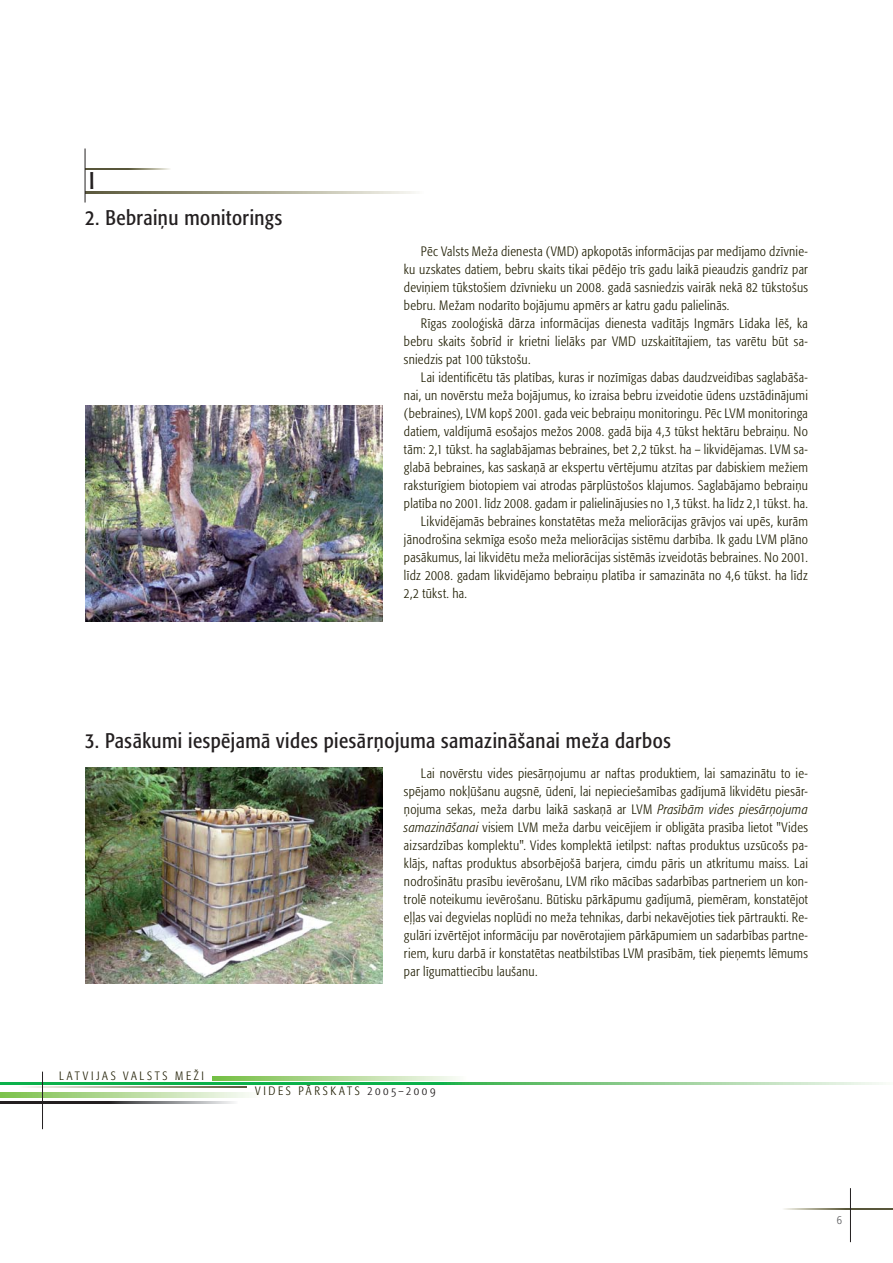
<style>
.page{position:relative;width:893px;height:1263px;background:#fff}
.page>*{position:absolute;margin:0;border:0;box-sizing:border-box;transform-origin:0 0}
.t1{font:condensed 24px "Formata Pro";color:#231f20}
.t2{font:condensed 21px "Formata Pro";letter-spacing:.025em;color:#231f20}
.t3{font:300 condensed 13.5px/18px "Formata Pro";letter-spacing:.02em;color:#1e1c00;text-align:justify}
.t4{font:300 condensed 12px "Formata Pro";letter-spacing:.225em;color:#1e1c00}
.t5{font:300 condensed 12px "Formata Pro";color:#58595b}
.s1{font-style:italic}
.s2{color:#231f20}
</style>
<div class="page">
<svg style="left:0;top:1082px;width:883px;height:2px;background:#51c172"></svg>
<svg style="left:213px;top:1077px;width:245px;height:3px"></svg>
<svg style="left:0;top:1101px;width:234px;height:2px"></svg>
<svg style="left:784px;top:1208px;width:109px;height:1px"></svg>
<hr style="left:850px;top:1188px;width:1px;height:54px;background:#231f20">
<svg style="left:23px;top:1086px;width:224px;height:1px"></svg>
<svg style="left:0;top:1093px;width:250px;height:4px"></svg>
<hr style="left:42px;top:1071px;width:1px;height:58px;background:#231f20">
<img style="left:85px;top:405px;width:298px;height:216px">
<img style="left:85px;top:767px;width:298px;height:216px">
<svg style="left:86px;top:191px;width:330px;height:2px"></svg>
<svg style="left:86px;top:169px;width:84px;height:1px"></svg>
<hr style="left:85px;top:148px;width:1px;height:54px;background:#231f20">
<h1 class="t1" style="left:89px;top:169px;width:7px">I</h1>
<h2 class="t2" style="left:85px;top:208px;width:199px">2. Bebraiņu monitorings</h2>
<p class="t3" style="left:404px;top:243px;width:406px;text-indent:17px">Pēc Valsts Meža dienesta (VMD) apkopotās informācijas par medījamo dzīvnie&shy;ku uzskates datiem, bebru skaits tikai pēdējo trīs gadu laikā pieaudzis gandrīz par deviņiem tūkstošiem dzīvnieku un 2008. gadā sasniedzis vairāk nekā 82 tūkstošus bebru. Mežam nodarīto bojājumu apmērs ar katru gadu palielinās.</p>
<p class="t3" style="left:404px;top:315px;width:405px;text-indent:17px">Rīgas zooloģiskā dārza informācijas dienesta vadītājs Ingmārs Līdaka lēš, ka bebru skaits šobrīd ir krietni lielāks par VMD uzskaitītajiem, tas varētu būt sa&shy;sniedzis pat 100 tūkstošu.</p>
<p class="t3" style="left:421px;top:369px;width:388px">Lai identificētu tās platības, kuras ir nozīmīgas dabas daudzveidības saglabāša-</p>
<p class="t3" style="left:404px;top:387px;width:405px">nai, un novērstu meža bojājumus, ko izraisa bebru izveidotie ūdens uzstādinājumi</p>
<p class="t3" style="left:404px;top:405px;width:405px">(bebraines), LVM kopš 2001. gada veic bebraiņu monitoringu. Pēc LVM monitoringa</p>
<p class="t3" style="left:404px;top:423px;width:405px">datiem, valdījumā esošajos mežos 2008. gadā bija 4,3 tūkst hektāru bebraiņu. No</p>
<p class="t3" style="left:404px;top:441px;width:405px">tām: 2,1 tūkst. ha saglabājamas bebraines, bet 2,2 tūkst. ha – likvidējamas. LVM sa-</p>
<p class="t3" style="left:404px;top:459px;width:405px">glabā bebraines, kas saskaņā ar ekspertu vērtējumu atzītas par dabiskiem mežiem</p>
<p class="t3" style="left:404px;top:477px;width:405px">raksturīgiem biotopiem vai atrodas pārplūstošos klajumos. Saglabājamo bebraiņu</p>
<p class="t3" style="left:404px;top:495px;width:405px">platība no 2001. līdz 2008. gadam ir palielinājusies no 1,3 tūkst. ha līdz 2,1 tūkst. ha.</p>
<p class="t3" style="left:421px;top:513px;width:388px">Likvidējamās bebraines konstatētas meža meliorācijas grāvjos vai upēs, kurām</p>
<p class="t3" style="left:404px;top:531px;width:405px">jānodrošina sekmīga esošo meža meliorācijas sistēmu darbība. Ik gadu LVM plāno</p>
<p class="t3" style="left:404px;top:549px;width:405px">pasākumus, lai likvidētu meža meliorācijas sistēmās izveidotās bebraines. No 2001.</p>
<p class="t3" style="left:404px;top:567px;width:405px">līdz 2008. gadam likvidējamo bebraiņu platība ir samazināta no 4,6 tūkst. ha līdz</p>
<p class="t3" style="left:404px;top:585px;width:65px">2,2 tūkst. ha.</p>
<h2 class="t2" style="left:85px;top:730px;width:587px">3. Pasākumi iespējamā vides piesārņojuma samazināšanai meža darbos</h2>
<p class="t4" style="left:59px;top:1070px;width:146px">LATVIJAS VALSTS MEŽI</p>
<p class="t3" style="left:404px;top:765px;width:405px;text-indent:17px">Lai novērstu vides piesārņojumu ar naftas produktiem, lai samazinātu to ie&shy;spējamo nokļūšanu augsnē, ūdenī, lai nepieciešamības gadījumā likvidētu piesār&shy;ņojuma sekas, meža darbu laikā saskaņā ar LVM <span class="s1">Prasībām vides piesārņojuma samazināšanai</span> visiem LVM meža darbu veicējiem ir obligāta prasība lietot "Vides aizsardzības komplektu". Vides komplektā ietilpst: naftas produktus uzsūcošs pa&shy;klājs, naftas produktus absorbējošā barjera, cimdu pāris un atkritumu maiss. Lai nodrošinātu prasību ievērošanu, LVM rīko mācības sadarbības partneriem un kon&shy;trolē noteikumu ievērošanu. Būtisku pārkāpumu gadījumā, piemēram, konstatējot eļļas vai degvielas noplūdi no meža tehnikas, darbi nekavējoties tiek pārtraukti. Re&shy;gulāri izvērtējot informāciju par novērotajiem pārkāpumiem un sadarbības partne&shy;riem, kuru darbā ir konstatētas neatbilstības LVM prasībām, tiek pieņemts lēmums par līgumattiecību laušanu.</p>
<p class="t4" style="left:255px;top:1085px;width:182px">VIDES PĀRSKATS <span class="s2">2005–2009</span></p>
<p class="t5" style="left:837px;top:1214px;width:7px">6</p>
</div>
